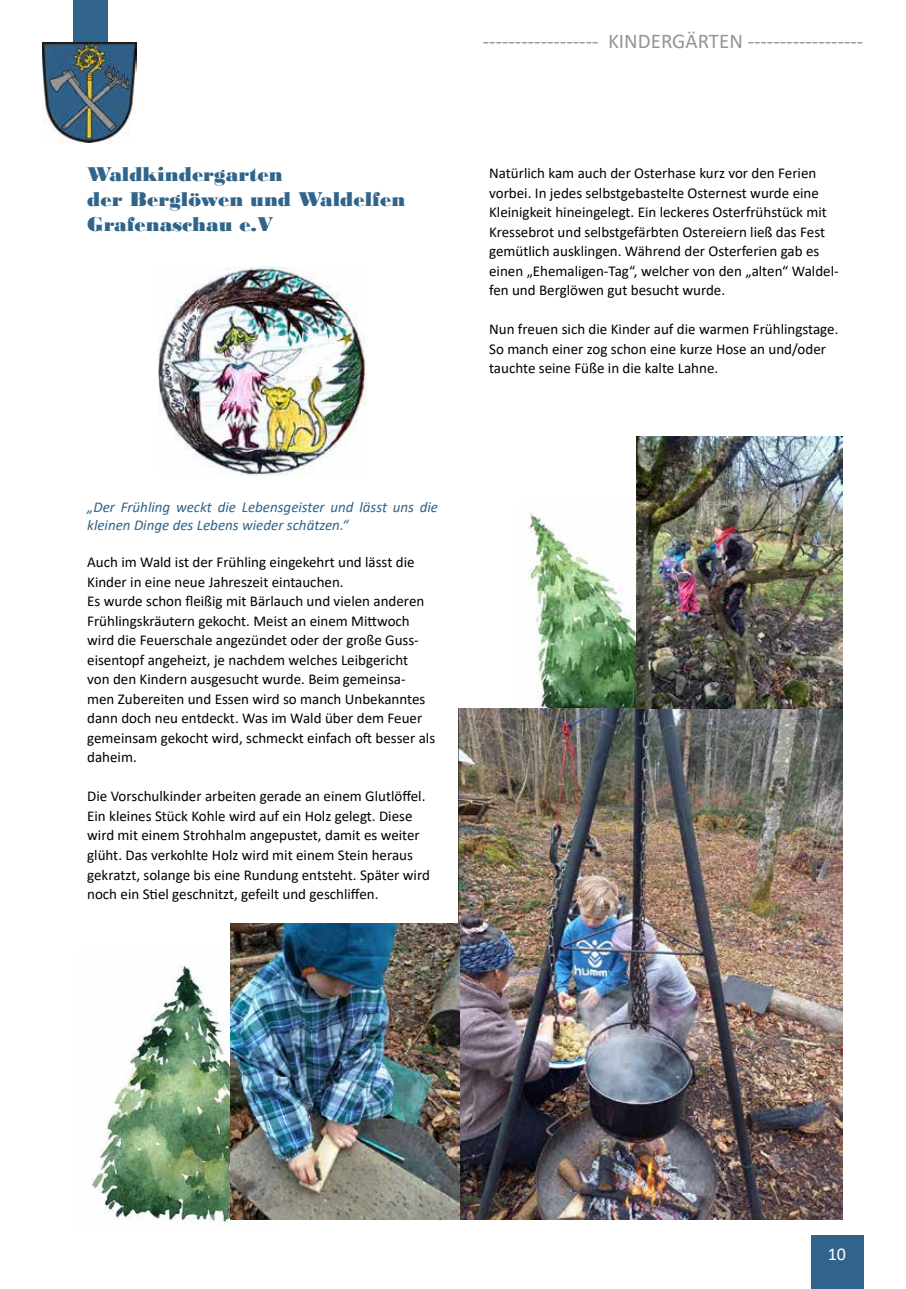
<style>
.page{position:relative;width:906px;height:1289px;background:#fff}
.page>*{position:absolute;margin:0;border:0;box-sizing:border-box;transform-origin:0 0}
.t1{font:21px/25.2px "Bodoni MT Black";color:#31648a}
.t2{font:21px "Calibri";color:#939598}
.t3{font:18px "Calibri";color:#fff}
.t4{font:15px/19.5px "Calibri";color:#000}
.t5{font:italic 15px/18px "Calibri";color:#31648a}
</style>
<div class="page">
<div style="left:811px;top:1234px;width:52px;height:54px;background:#31648a"></div>
<div style="left:73px;top:0;width:34px;height:45px;background:#31648a"></div>
<img style="left:43px;top:43px;width:93px;height:99px">
<img style="left:518px;top:509px;width:118px;height:200px">
<img style="left:91px;top:948px;width:187px;height:275px">
<img style="left:458px;top:709px;width:384px;height:510px">
<img style="left:158px;top:266px;width:209px;height:209px">
<img style="left:636px;top:436px;width:206px;height:273px">
<img style="left:231px;top:923px;width:228px;height:296px">
<h1 class="t1" style="left:87px;top:161px;width:320px">Waldkindergarten<br>der Berglöwen und Waldelfen<br>Grafenaschau e.V</h1>
<h1 class="t2" style="left:483px;top:27px;width:382px">------------------ KINDERGÄRTEN ------------------</h1>
<p class="t4" style="left:489px;top:163px;width:351px">Natürlich kam auch der Osterhase kurz vor den Ferien vorbei. In jedes selbstgebastelte Osternest wurde eine Kleinigkeit hineingelegt. Ein leckeres Osterfrühstück mit Kressebrot und selbstgefärbten Ostereiern ließ das Fest gemütlich ausklingen. Während der Osterferien gab es einen „Ehemaligen-Tag“, welcher von den „alten“ Waldel&shy;fen und Berglöwen gut besucht wurde.</p>
<p class="t4" style="left:489px;top:319px;width:351px">Nun freuen sich die Kinder auf die warmen Frühlingstage.<br>So manch einer zog schon eine kurze Hose an und/oder tauchte seine Füße in die kalte Lahne.</p>
<p class="t5" style="left:87px;top:497px;width:352px">„Der Frühling weckt die Lebensgeister und lässt uns die kleinen Dinge des Lebens wieder schätzen.“</p>
<p class="t4" style="left:87px;top:552px;width:349px">Auch im Wald ist der Frühling eingekehrt und lässt die Kinder in eine neue Jahreszeit eintauchen.<br>Es wurde schon fleißig mit Bärlauch und vielen anderen Frühlingskräutern gekocht. Meist an einem Mittwoch wird die Feuerschale angezündet oder der große Guss&shy;eisentopf angeheizt, je nachdem welches Leibgericht<br>von den Kindern ausgesucht wurde. Beim gemeinsa&shy;men Zubereiten und Essen wird so manch Unbekanntes dann doch neu entdeckt. Was im Wald über dem Feuer gemeinsam gekocht wird, schmeckt einfach oft besser als daheim.</p>
<p class="t4" style="left:87px;top:786px;width:344px">Die Vorschulkinder arbeiten gerade an einem Glutlöffel.<br>Ein kleines Stück Kohle wird auf ein Holz gelegt. Diese wird mit einem Strohhalm angepustet, damit es weiter glüht. Das verkohlte Holz wird mit einem Stein heraus gekratzt, solange bis eine Rundung entsteht. Später wird noch ein Stiel geschnitzt, gefeilt und geschliffen.</p>
<p class="t3" style="left:827px;top:1241px;width:20px">10</p>
</div>
